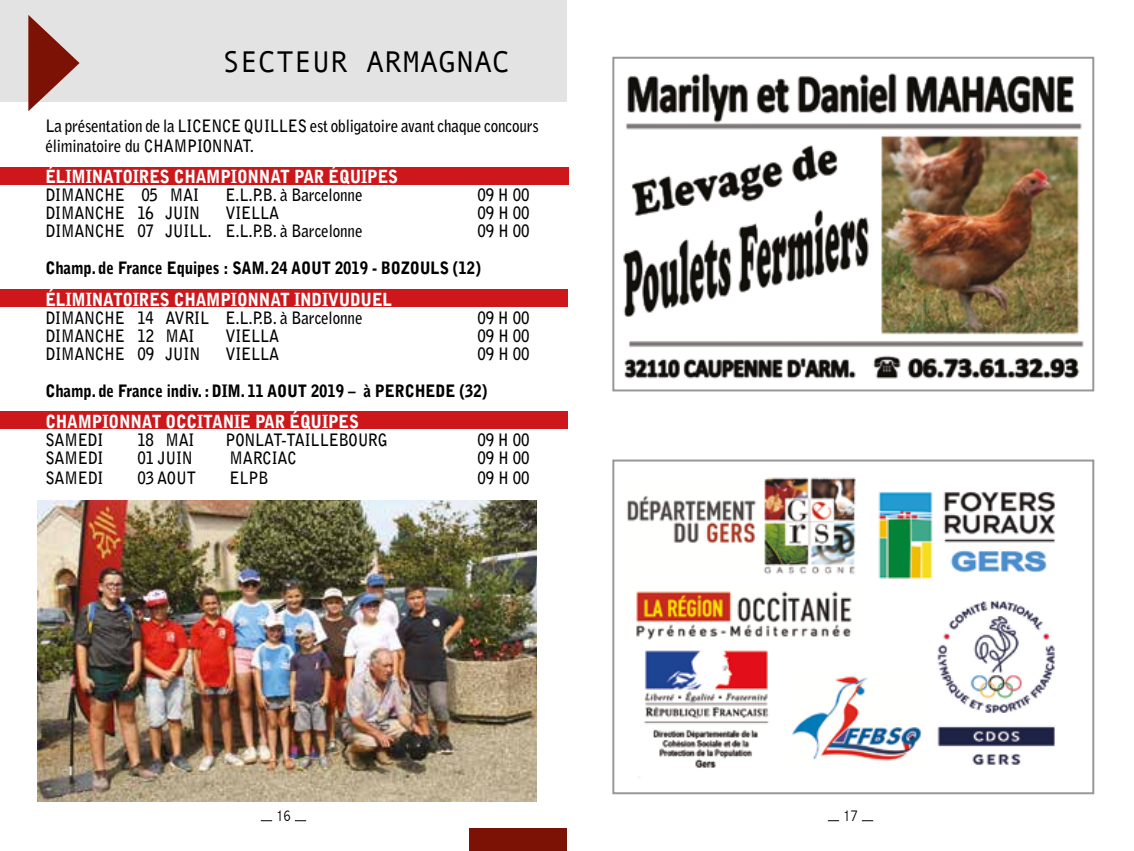
<style>
.page{position:relative;width:1134px;height:851px;background:#fff}
.page>*{position:absolute;margin:0;border:0;box-sizing:border-box;transform-origin:0 0}
.t1{font:30px "Andale Mono";color:#000}
.t2{font:900 18px "Bell Gothic Std";letter-spacing:-.01em;color:#fff;scale:.89 1}
.t3{font:700 17px/20px "Bell Gothic Std";letter-spacing:-.01em;color:#000;scale:.89 1}
.t4{font:900 17px "Bell Gothic Std";letter-spacing:-.01em;color:#000;scale:.89 1}
.t5{font:300 condensed 16px "Abadi";color:#000}
</style>
<div class="page">
<div style="left:0;top:0;width:567px;height:102px;background:#e3e3e3"></div>
<div style="left:469px;top:828px;width:98px;height:22px;background:#7c1206"></div>
<svg style="left:28px;top:15px;width:52px;height:96px"></svg>
<div style="left:0;top:411px;width:567px;height:17px;background:#cd171a"></div>
<div style="left:0;top:290px;width:567px;height:17px;background:#cd171a"></div>
<div style="left:0;top:167px;width:568px;height:17px;background:#cd171a"></div>
<img style="left:627px;top:477px;width:429px;height:301px">
<div style="left:612px;top:459px;width:482px;height:335px;border:2px solid #999898"></div>
<img style="left:623px;top:73px;width:461px;height:306px">
<div style="left:612px;top:57px;width:482px;height:334px;border:2px solid #999898"></div>
<img style="left:37px;top:500px;width:499px;height:301px">
<h1 class="t1" style="left:222px;top:42px;width:289px">SECTEUR ARMAGNAC</h1>
<p class="t3" style="left:45px;top:116px;width:556px">La présentation de la LICENCE QUILLES est obligatoire avant chaque concours éliminatoire du CHAMPIONNAT.</p>
<p class="t2" style="left:45px;top:166px;width:398px">ÉLIMINATOIRES CHAMPIONNAT PAR ÉQUIPES</p>
<p class="t3" style="left:45px;top:185px;width:174px">DIMANCHE 05 MAI</p>
<p class="t3" style="left:225px;top:185px;width:156px">E.L.P.B. à Barcelonne</p>
<p class="t3" style="left:477px;top:185px;width:60px">09 H 00</p>
<p class="t3" style="left:45px;top:203px;width:175px">DIMANCHE 16 JUIN</p>
<p class="t3" style="left:225px;top:203px;width:62px">VIELLA</p>
<p class="t3" style="left:477px;top:203px;width:60px">09 H 00</p>
<p class="t3" style="left:45px;top:221px;width:358px">DIMANCHE 07 JUILL. E.L.P.B. à Barcelonne</p>
<p class="t3" style="left:477px;top:221px;width:60px">09 H 00</p>
<p class="t4" style="left:45px;top:258px;width:491px">Champ. de France Equipes : SAM. 24 AOUT 2019 - BOZOULS (12)</p>
<p class="t2" style="left:45px;top:288px;width:391px">ÉLIMINATOIRES CHAMPIONNAT INDIVUDUEL</p>
<p class="t3" style="left:45px;top:307px;width:358px">DIMANCHE 14 AVRIL E.L.P.B. à Barcelonne</p>
<p class="t3" style="left:477px;top:307px;width:60px">09 H 00</p>
<p class="t3" style="left:45px;top:325px;width:169px">DIMANCHE 12 MAI</p>
<p class="t3" style="left:225px;top:325px;width:62px">VIELLA</p>
<p class="t3" style="left:477px;top:325px;width:60px">09 H 00</p>
<p class="t3" style="left:45px;top:343px;width:175px">DIMANCHE 09 JUIN</p>
<p class="t3" style="left:225px;top:343px;width:62px">VIELLA</p>
<p class="t3" style="left:477px;top:343px;width:60px">09 H 00</p>
<p class="t4" style="left:45px;top:380px;width:498px">Champ. de France indiv. : DIM. 11 AOUT 2019 – à PERCHEDE (32)</p>
<p class="t2" style="left:45px;top:411px;width:354px">CHAMPIONNAT OCCITANIE PAR ÉQUIPES</p>
<p class="t3" style="left:45px;top:430px;width:67px">SAMEDI</p>
<p class="t3" style="left:137px;top:430px;width:66px">18 MAI</p>
<p class="t3" style="left:225px;top:430px;width:184px">PONLAT-TAILLEBOURG</p>
<p class="t3" style="left:477px;top:430px;width:60px">09 H 00</p>
<p class="t3" style="left:45px;top:448px;width:67px">SAMEDI</p>
<p class="t3" style="left:137px;top:448px;width:64px">01 JUIN</p>
<p class="t3" style="left:229px;top:448px;width:77px">MARCIAC</p>
<p class="t3" style="left:477px;top:448px;width:60px">09 H 00</p>
<p class="t3" style="left:45px;top:468px;width:67px">SAMEDI</p>
<p class="t3" style="left:137px;top:468px;width:67px">03 AOUT</p>
<p class="t3" style="left:229px;top:468px;width:45px">ELPB</p>
<p class="t3" style="left:477px;top:468px;width:60px">09 H 00</p>
<p class="t5" style="left:276px;top:806px;width:16px">16</p>
<p class="t5" style="left:843px;top:806px;width:16px">17</p>
</div>
